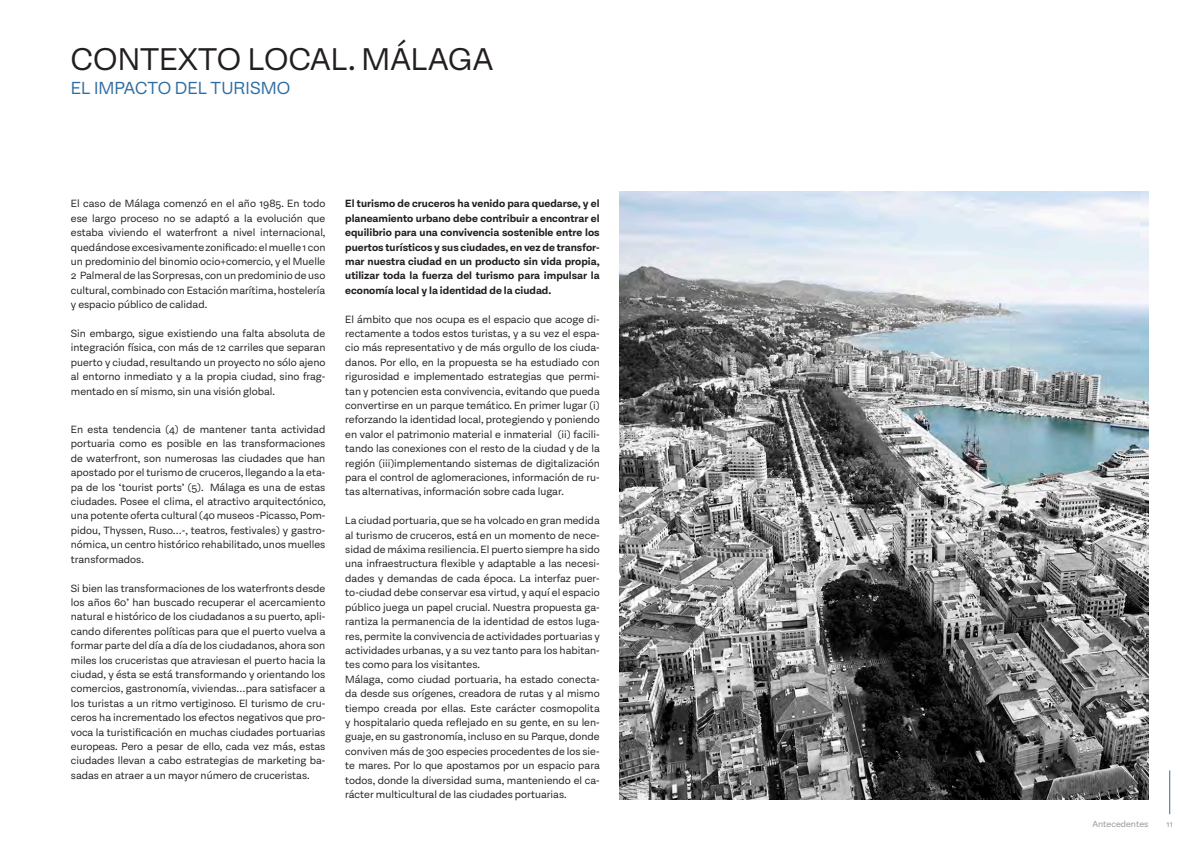
<style>
.page{position:relative;width:1191px;height:842px;background:#fff}
.page>*{position:absolute;margin:0;border:0;box-sizing:border-box;transform-origin:0 0}
.título_principal{font:36px "Equitan Sans";color:#231f20}
.título_2{font:20px "Equitan Sans";color:#2f6da0}
.título_2-2{font:12px/14.4px "Equitan Sans";color:#231f20;text-align:justify}
.cuerpo_texto{font:12px/14.4px "Equitan Sans";color:#231f20;text-align:justify}
.título_2-3{font:700 12px/14.4px "Equitan Sans";color:#231f20;text-align:justify}
.t1{font:10px "Equitan Sans";color:#969696}
</style>
<div class="page">
<img style="left:619px;top:191px;width:529px;height:608px">
<hr style="left:1169px;top:770px;width:1px;height:44px;background:#2f6da0">
<p class="título_principal" style="left:71px;top:38px;width:424px">CONTEXTO LOCAL. MÁLAGA</p>
<p class="título_2" style="left:71px;top:76px;width:221px">EL IMPACTO DEL TURISMO</p>
<p class="cuerpo_texto" style="left:71px;top:196px;width:256px">El caso de Málaga comenzó en el año 1985. En todo ese largo proceso no se adaptó a la evolución que estaba viviendo el waterfront a nivel internacional, quedándose excesivamente zonificado: el muelle 1 con un predominio del binomio ocio+comercio, y el Muelle 2 Palmeral de las Sorpresas, con un predominio de uso cultural, combinado con Estación marítima, hostelería y espacio público de calidad.</p>
<p class="título_2-2" style="left:71px;top:326px;width:256px">Sin embargo, sigue existiendo una falta absoluta de integración física, con más de 12 carriles que separan puerto y ciudad, resultando un proyecto no sólo ajeno al entorno inmediato y a la propia ciudad, sino frag&shy;mentado en sí mismo, sin una visión global.</p>
<p class="título_2-2" style="left:71px;top:422px;width:256px">En esta tendencia (4) de mantener tanta actividad portuaria como es posible en las transformaciones de waterfront, son numerosas las ciudades que han apostado por el turismo de cruceros, llegando a la eta&shy;pa de los ‘tourist ports’ (5). Málaga es una de estas ciudades. Posee el clima, el atractivo arquitectónico, una potente oferta cultural (40 museos -Picasso, Pom&shy;pidou, Thyssen, Ruso…-, teatros, festivales) y gastro&shy;nómica, un centro histórico rehabilitado, unos muelles transformados.</p>
<p class="título_2-2" style="left:71px;top:580px;width:256px">Si bien las transformaciones de los waterfronts desde los años 60’ han buscado recuperar el acercamiento natural e histórico de los ciudadanos a su puerto, apli&shy;cando diferentes políticas para que el puerto vuelva a formar parte del día a día de los ciudadanos, ahora son miles los cruceristas que atraviesan el puerto hacia la ciudad, y ésta se está transformando y orientando los comercios, gastronomía, viviendas…para satisfacer a los turistas a un ritmo vertiginoso. El turismo de cru&shy;ceros ha incrementado los efectos negativos que pro&shy;voca la turistificación en muchas ciudades portuarias europeas. Pero a pesar de ello, cada vez más, estas ciudades llevan a cabo estrategias de marketing ba&shy;sadas en atraer a un mayor número de cruceristas.</p>
<p class="título_2-3" style="left:345px;top:196px;width:256px">El turismo de cruceros ha venido para quedarse, y el planeamiento urbano debe contribuir a encontrar el equilibrio para una convivencia sostenible entre los puertos turísticos y sus ciudades, en vez de transfor&shy;mar nuestra ciudad en un producto sin vida propia, utilizar toda la fuerza del turismo para impulsar la economía local y la identidad de la ciudad.</p>
<p class="título_2-2" style="left:345px;top:311px;width:256px">El ámbito que nos ocupa es el espacio que acoge di&shy;rectamente a todos estos turistas, y a su vez el espa&shy;cio más representativo y de más orgullo de los ciuda&shy;danos. Por ello, en la propuesta se ha estudiado con rigurosidad e implementado estrategias que permi&shy;tan y potencien esta convivencia, evitando que pueda convertirse en un parque temático. En primer lugar (i) reforzando la identidad local, protegiendo y poniendo en valor el patrimonio material e inmaterial (ii) facili&shy;tando las conexiones con el resto de la ciudad y de la región (iii)implementando sistemas de digitalización para el control de aglomeraciones, información de ru&shy;tas alternativas, información sobre cada lugar.</p>
<p class="título_2-2" style="left:345px;top:513px;width:256px">La ciudad portuaria, que se ha volcado en gran medida al turismo de cruceros, está en un momento de nece&shy;sidad de máxima resiliencia. El puerto siempre ha sido una infraestructura flexible y adaptable a las necesi&shy;dades y demandas de cada época. La interfaz puer&shy;to-ciudad debe conservar esa virtud, y aquí el espacio público juega un papel crucial. Nuestra propuesta ga&shy;rantiza la permanencia de la identidad de estos luga&shy;res, permite la convivencia de actividades portuarias y actividades urbanas, y a su vez tanto para los habitan&shy;tes como para los visitantes.</p>
<p class="título_2-2" style="left:345px;top:671px;width:256px">Málaga, como ciudad portuaria, ha estado conecta&shy;da desde sus orígenes, creadora de rutas y al mismo tiempo creada por ellas. Este carácter cosmopolita y hospitalario queda reflejado en su gente, en su len&shy;guaje, en su gastronomía, incluso en su Parque, donde conviven más de 300 especies procedentes de los sie&shy;te mares. Por lo que apostamos por un espacio para todos, donde la diversidad suma, manteniendo el ca&shy;rácter multicultural de las ciudades portuarias.</p>
<p class="t1" style="left:1092px;top:818px;width:58px">Antecedentes</p>
<p class="t1" style="left:1166px;top:818px;width:8px">11</p>
</div>
